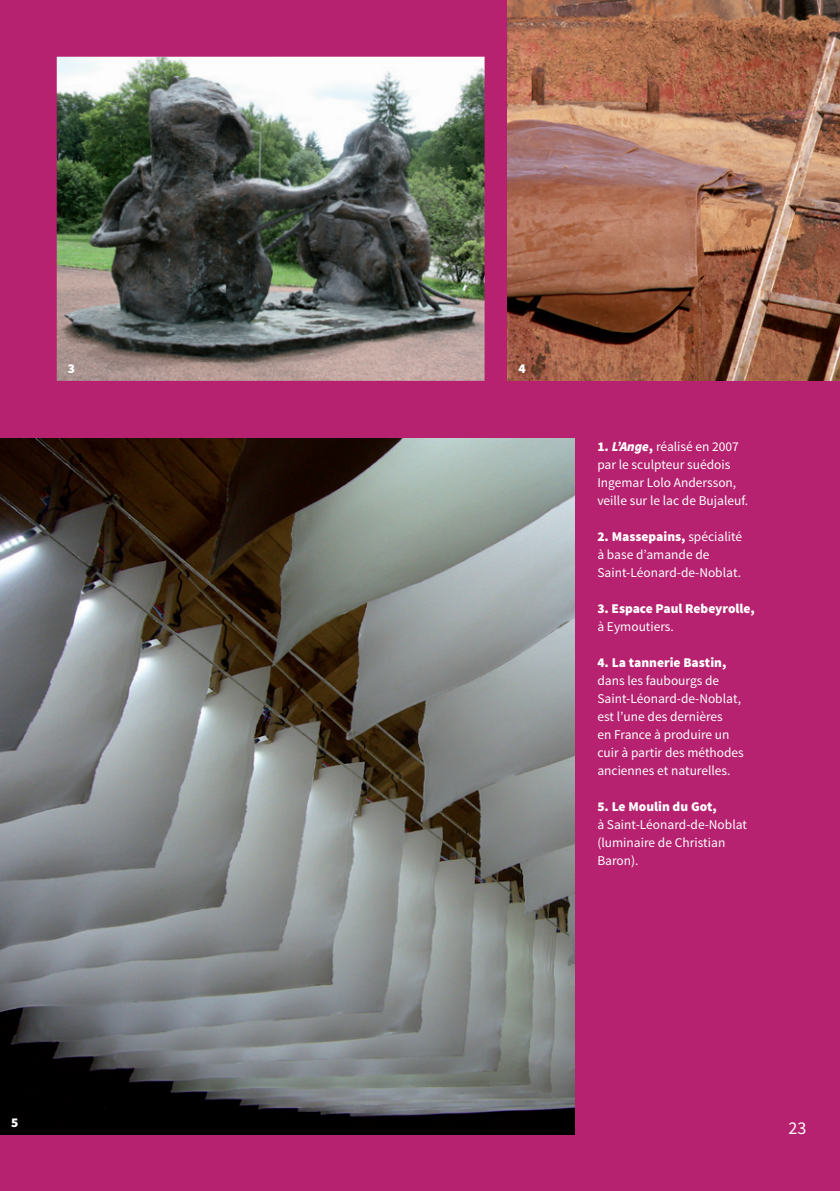
<style>
.page{position:relative;width:840px;height:1191px;background:#fff}
.page>*{position:absolute;margin:0;border:0;box-sizing:border-box;transform-origin:0 0}
.t1{font:18px "Source Sans Pro";letter-spacing:.01em;color:#fff}
.t2{font:13.4px/18px "Source Sans Pro";color:#fff}
.t3{font:900 13.4px "Source Sans Pro";color:#fff}
.s1{font-weight:900}
.s2{font-weight:900;font-style:italic}
</style>
<div class="page">
<div style="left:0;top:0;width:839px;height:1191px;background:#b62270"></div>
<img style="left:0;top:439px;width:574px;height:695px">
<img style="left:507px;top:0;width:332px;height:381px">
<img style="left:57px;top:57px;width:427px;height:324px">
<p class="t3" style="left:68px;top:360px;width:9px">3</p>
<p class="t3" style="left:518px;top:360px;width:9px">4</p>
<p class="t2" style="left:597px;top:438px;width:152px"><span class="s1">1.</span> <span class="s2">L’Ange</span><span class="s1">,</span> réalisé en 2007 par le sculpteur suédois<br>Ingemar Lolo Andersson, veille sur le lac de Bujaleuf.</p>
<p class="t2" style="left:597px;top:528px;width:146px"><span class="s1">2. Massepains,</span> spécialité à base d’amande de<br>Saint-Léonard-de-Noblat.</p>
<p class="t3" style="left:597px;top:600px;width:159px">3. Espace Paul Rebeyrolle,</p>
<p class="t2" style="left:597px;top:618px;width:78px">à Eymoutiers.</p>
<p class="t3" style="left:597px;top:654px;width:130px">4. La tannerie Bastin,</p>
<p class="t2" style="left:597px;top:672px;width:148px">dans les faubourgs de<br>Saint-Léonard-de-Noblat, est l’une des dernières<br>en France à produire un cuir à partir des méthodes anciennes et naturelles.</p>
<p class="t3" style="left:597px;top:798px;width:121px">5. Le Moulin du Got,</p>
<p class="t2" style="left:597px;top:816px;width:151px">à Saint-Léonard-de-Noblat (luminaire de Christian<br>Baron).</p>
<p class="t3" style="left:11px;top:1113px;width:9px">5</p>
<h1 class="t1" style="left:787px;top:1116px;width:20px">23</h1>
<h1 class="t1" style="left:778px;top:1116px;width:38px">2323</h1>
</div>
